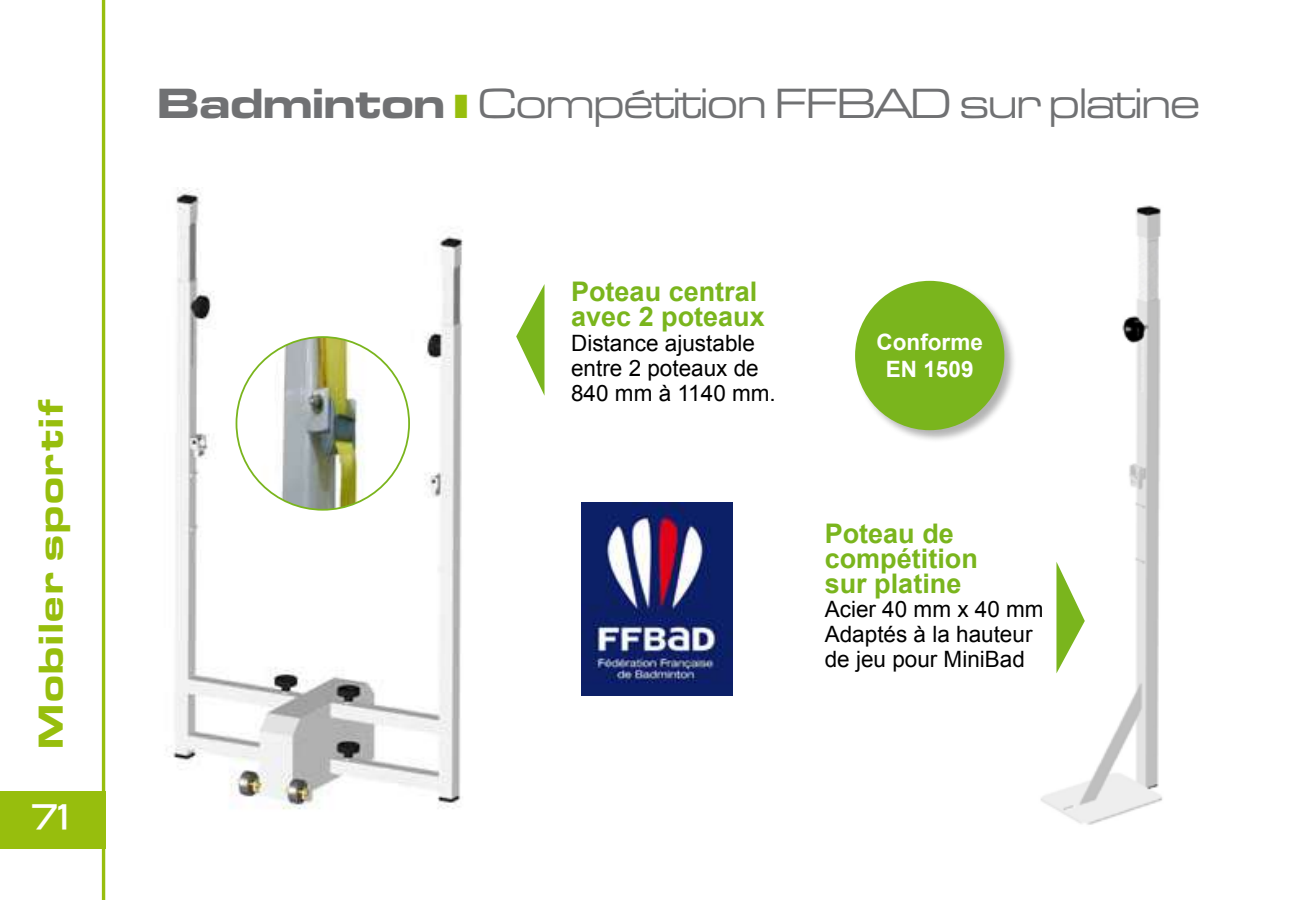
<style>
.page{position:relative;width:1289px;height:900px;background:#fff}
.page>*{position:absolute;margin:0;border:0;box-sizing:border-box;transform-origin:0 0}
.t1{font:43.88px "Eurostile Extended Roman DTC";letter-spacing:-.07em;color:#707173}
.t2{font:36px "Eurostile Extended Black DTC";color:#97be0d}
.t3{font:33.75px "Blair Md ITCTT Medium";color:#fff}
.t4{font:700 27px/24.8px "Arial";color:#7ab51d}
.t5{font:22.5px/24.8px "Arial";color:#000}
.t6{font:700 22.5px/27px "Arial";color:#fff;text-align:center}
.s1{font-family:"Eurostile Extended Black DTC"}
</style>
<div class="page">
<div style="left:0;top:791px;width:105px;height:57px;background:#97be0d"></div>
<hr style="left:102px;top:0;width:3px;height:899px;background:#97be0d">
<img style="left:166px;top:187px;width:298px;height:623px">
<img style="left:236px;top:337px;width:173px;height:172px;border-radius:86px">
<img style="left:581px;top:502px;width:151px;height:193px">
<img style="left:1040px;top:205px;width:123px;height:620px">
<svg style="left:516px;top:285px;width:28px;height:110px"></svg>
<svg style="left:1056px;top:561px;width:28px;height:112px"></svg>
<div style="left:854px;top:280px;width:173px;height:172px;background:#000;opacity:.3"></div>
<div style="left:858px;top:284px;width:143px;height:143px;background:#7ab51d;border-radius:50%"></div>
<div style="left:855px;top:281px;width:149px;height:149px;border:7px solid #7ab51d;border-radius:50%"></div>
<h2 class="t2" style="left:30px;top:749px;width:353px;rotate:-90deg">Mobiler sportif</h2>
<h3 class="t3" style="left:32px;top:789px;width:40px">71</h3>
<h1 class="t1" style="left:156px;top:80px;width:1047px"><span class="s1">Badminton</span> Compétition FFBAD sur platine</h1>
<p class="t4" style="left:571px;top:280px;width:195px">Poteau central avec 2 poteaux</p>
<p class="t5" style="left:571px;top:331px;width:206px">Distance ajustable entre 2 poteaux de<br>840 mm à 1140 mm.</p>
<p class="t6" style="left:876px;top:329px;width:108px">Conforme<br>EN 1509</p>
<p class="t4" style="left:824px;top:522px;width:155px">Poteau de compétition sur platine</p>
<p class="t5" style="left:824px;top:597px;width:220px">Acier 40 mm x 40 mm<br>Adaptés à la hauteur de jeu pour MiniBad</p>
</div>
